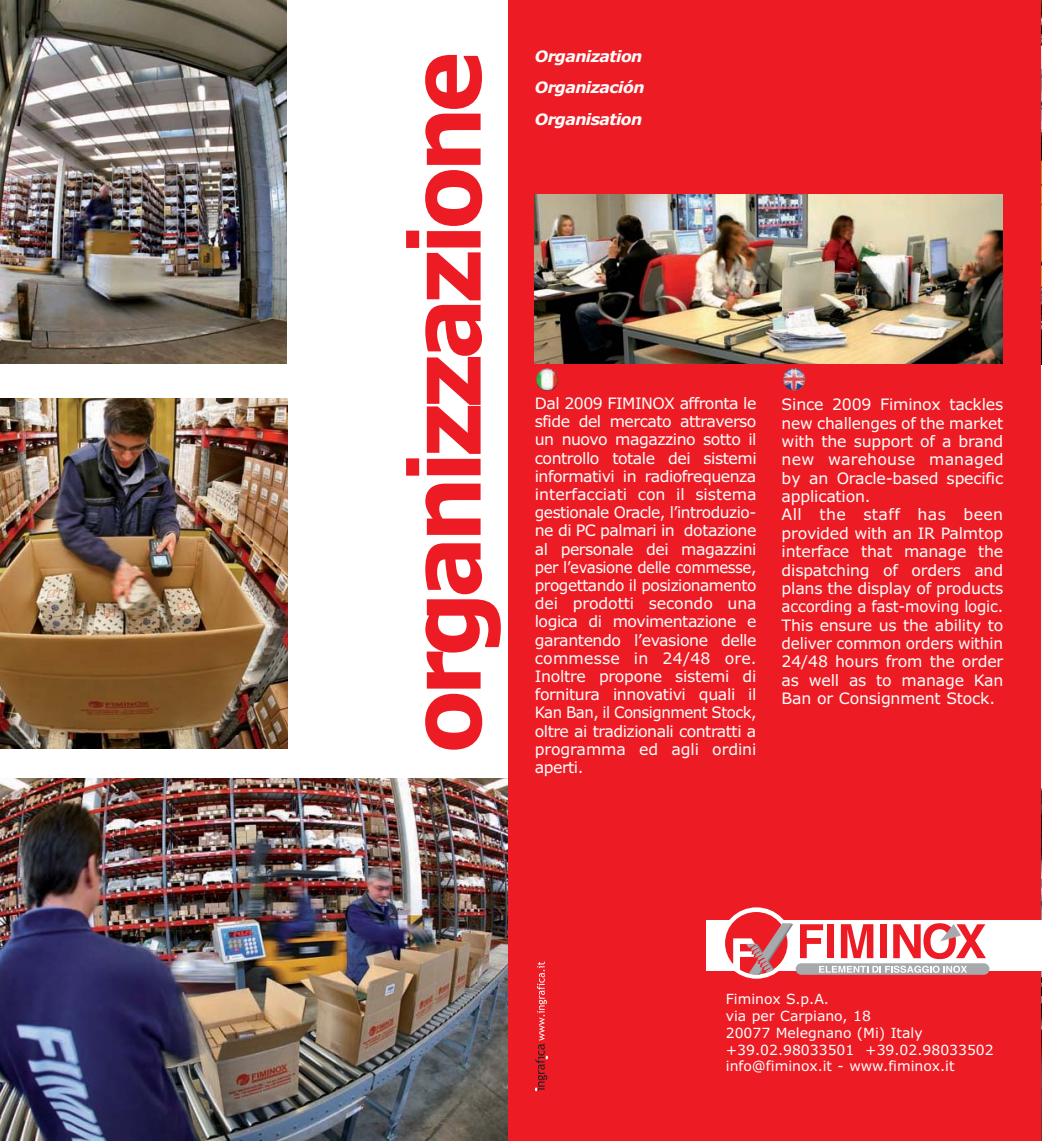
<style>
.page{position:relative;width:1042px;height:1141px;background:#fff}
.page>*{position:absolute;margin:0;border:0;box-sizing:border-box;transform-origin:0 0}
.t1{font:700 98px "Verdana";letter-spacing:-.07em;color:#ed1c24;scale:.95 1}
.t2{font:15.75px/18.2px "Verdana";letter-spacing:-.015em;color:#fff;text-align:justify}
.t3{font:italic 700 15.75px/31.5px "Verdana";letter-spacing:-.035em;color:#fff}
.t4{font:14px/16.8px "Verdana";color:#fff}
</style>
<div class="page">
<img style="left:1041px;top:0;width:1px;height:1141px">
<img style="left:0;top:779px;width:508px;height:362px">
<div style="left:508px;top:0;width:533px;height:1141px;background:#ed1c24"></div>
<img style="left:538px;top:369px;width:20px;height:22px">
<img style="left:785px;top:368px;width:20px;height:22px">
<img style="left:535px;top:194px;width:467px;height:169px">
<img style="left:0;top:0;width:286px;height:364px">
<img style="left:0;top:399px;width:288px;height:350px">
<svg style="left:721px;top:907px;width:71px;height:72px"></svg>
<div style="left:706px;top:920px;width:336px;height:50px;background:#fff"></div>
<svg style="left:800px;top:924px;width:23px;height:34px"></svg>
<div style="left:827px;top:924px;width:7px;height:34px;background:#ed1c24"></div>
<svg style="left:841px;top:924px;width:32px;height:34px"></svg>
<div style="left:879px;top:924px;width:7px;height:34px;background:#ed1c24"></div>
<svg style="left:893px;top:923px;width:93px;height:36px"></svg>
<div style="left:795px;top:963px;width:194px;height:12px;background:#a7a9ac;border-radius:6px"></div>
<svg style="left:819px;top:966px;width:148px;height:7px"></svg>
<svg style="left:725px;top:912px;width:68px;height:63px"></svg>
<svg style="left:535px;top:962px;width:13px;height:128px"></svg>
<h1 class="t1" style="left:406px;top:754px;width:741px;rotate:-90deg">organizzazione</h1>
<p class="t3" style="left:535px;top:42px;width:111px">Organization<br>Organización<br>Organisation</p>
<p class="t2" style="left:535px;top:395px;width:223px">Dal 2009 FIMINOX affronta le sfide del mercato attraverso un nuovo magazzino sotto il controllo totale dei sistemi informativi in radiofrequenza interfacciati con il sistema gestionale Oracle, l’introduzio&shy;ne di PC palmari in dotazione al personale dei magazzini per l’evasione delle commesse, progettando il posizionamento dei prodotti secondo una logica di movimentazione e garantendo l’evasione delle commesse in 24/48 ore.<br>Inoltre propone sistemi di fornitura innovativi quali il Kan Ban, il Consignment Stock, oltre ai tradizionali contratti a programma ed agli ordini aperti.</p>
<p class="t2" style="left:781px;top:397px;width:223px;text-align:left">Since 2009 Fiminox tackles new challenges of the market with the support of a brand new warehouse managed by an Oracle-based specific application.<br>All the staff has been provided with an IR Palmtop interface that manage the dispatching of orders and plans the display of products according a fast-moving logic.<br>This ensure us the ability to deliver common orders within<br>24/48 hours from the order as well as to manage Kan<br>Ban or Consignment Stock.</p>
<p class="t4" style="left:726px;top:992px;width:269px">Fiminox S.p.A.<br>via per Carpiano, 18<br>20077 Melegnano (Mi) Italy +39.02.98033501 +39.02.98033502 info@fiminox.it - www.fiminox.it</p>
</div>
